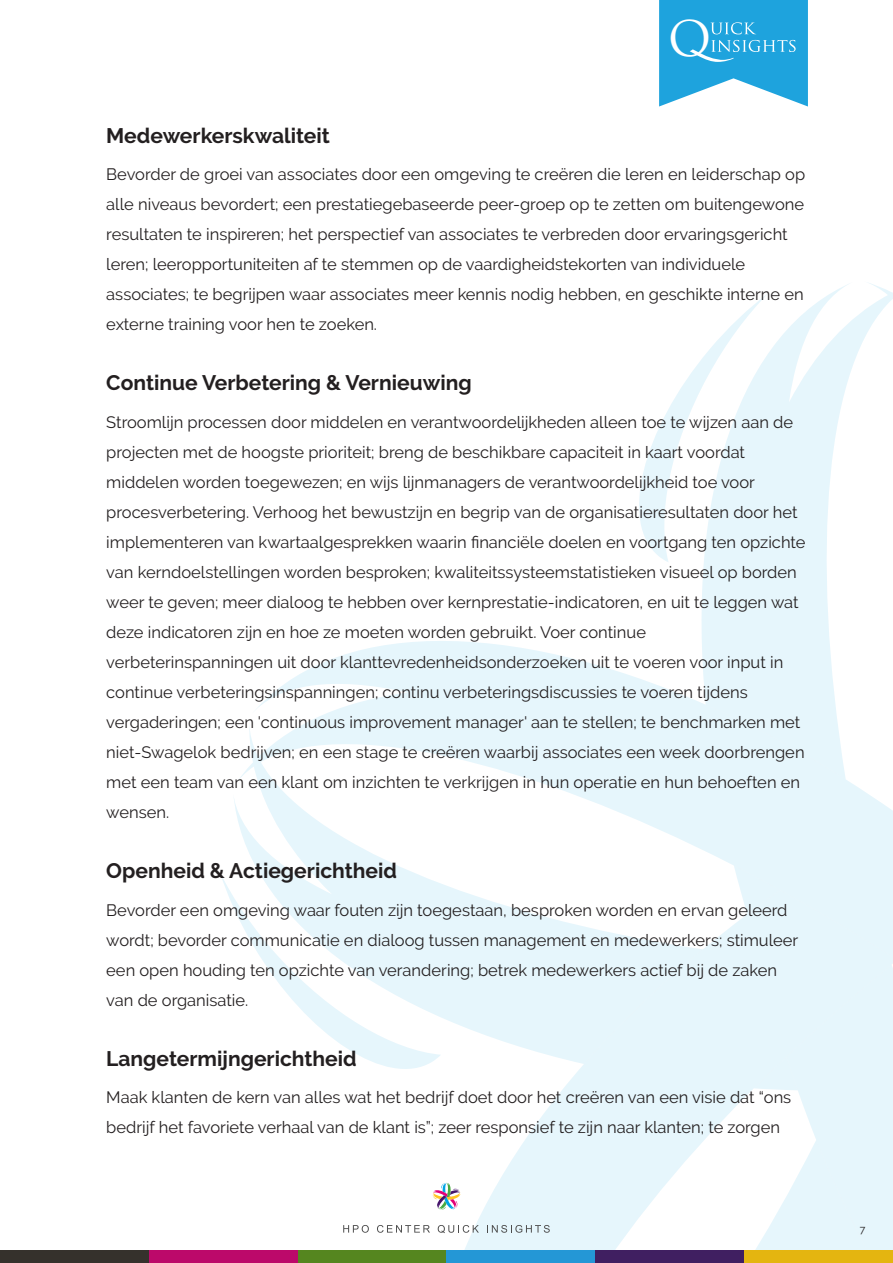
<style>
.page{position:relative;width:893px;height:1263px;background:#fff}
.page>*{position:absolute;margin:0;border:0;box-sizing:border-box;transform-origin:0 0}
.t1{font:47.85px "Trajan Pro";color:#fff}
.t2{font:700 21px "Raleway";color:#231f20}
.t3{font:16.5px/30px "Raleway";color:#231f20}
.t4{font:10.5px "Raleway";color:#231f20}
</style>
<div class="page">
<svg style="left:659px;top:0;width:149px;height:107px;background:#43b2e2"></svg>
<svg style="left:437px;top:962px;width:182px;height:288px;fill:#e6f6fc"></svg>
<svg style="left:234px;top:641px;width:385px;height:321px"></svg>
<svg style="left:619px;top:283px;width:274px;height:967px"></svg>
<svg style="left:221px;top:871px;width:220px;height:217px"></svg>
<div style="left:0;top:1250px;width:149px;height:13px;background:#35312c"></div>
<div style="left:149px;top:1250px;width:149px;height:13px;background:#bc096a"></div>
<div style="left:298px;top:1250px;width:148px;height:13px;background:#55861f"></div>
<div style="left:446px;top:1250px;width:149px;height:13px;background:#2497d6"></div>
<div style="left:595px;top:1250px;width:149px;height:13px;background:#401f61"></div>
<div style="left:744px;top:1250px;width:149px;height:13px;background:#e4b510"></div>
<svg style="left:343px;top:1225px;width:26px;height:8px"></svg>
<svg style="left:377px;top:1225px;width:53px;height:8px"></svg>
<svg style="left:438px;top:1225px;width:41px;height:8px"></svg>
<svg style="left:487px;top:1225px;width:63px;height:8px"></svg>
<div style="left:428px;top:1177px;width:37px;height:38px;background:#fff;border-radius:50%"></div>
<svg style="left:432px;top:1182px;width:29px;height:28px"></svg>
<h1 class="t1" style="left:668px;top:20px;width:45px">O</h1>
<p class="t2" style="left:106px;top:123px;width:225px">Medewerkerskwaliteit</p>
<p class="t3" style="left:106px;top:160px;width:700px">Bevorder de groei van associates door een omgeving te creëren die leren en leiderschap op alle niveaus bevordert; een prestatiegebaseerde peer-groep op te zetten om buitengewone resultaten te inspireren; het perspectief van associates te verbreden door ervaringsgericht leren; leeropportuniteiten af te stemmen op de vaardigheidstekorten van individuele associates; te begrijpen waar associates meer kennis nodig hebben, en geschikte interne en externe training voor hen te zoeken.</p>
<p class="t2" style="left:106px;top:371px;width:367px">Continue Verbetering &amp; Vernieuwing</p>
<p class="t3" style="left:106px;top:407px;width:701px">Stroomlijn processen door middelen en verantwoordelijkheden alleen toe te wijzen aan de projecten met de hoogste prioriteit; breng de beschikbare capaciteit in kaart voordat middelen worden toegewezen; en wijs lijnmanagers de verantwoordelijkheid toe voor procesverbetering. Verhoog het bewustzijn en begrip van de organisatieresultaten door het implementeren van kwartaalgesprekken waarin financiële doelen en voortgang ten opzichte van kerndoelstellingen worden besproken; kwaliteitssysteemstatistieken visueel op borden weer te geven; meer dialoog te hebben over kernprestatie-indicatoren, en uit te leggen wat deze indicatoren zijn en hoe ze moeten worden gebruikt. Voer continue verbeterinspanningen uit door klanttevredenheidsonderzoeken uit te voeren voor input in continue verbeteringsinspanningen; continu verbeteringsdiscussies te voeren tijdens vergaderingen; een 'continuous improvement manager' aan te stellen; te benchmarken met niet-Swagelok bedrijven; en een stage te creëren waarbij associates een week doorbrengen met een team van een klant om inzichten te verkrijgen in hun operatie en hun behoeften en wensen.</p>
<p class="t2" style="left:106px;top:858px;width:292px">Openheid &amp; Actiegerichtheid</p>
<p class="t3" style="left:106px;top:895px;width:694px">Bevorder een omgeving waar fouten zijn toegestaan, besproken worden en ervan geleerd wordt; bevorder communicatie en dialoog tussen management en medewerkers; stimuleer een open houding ten opzichte van verandering; betrek medewerkers actief bij de zaken van de organisatie.</p>
<p class="t2" style="left:106px;top:1046px;width:252px">Langetermijngerichtheid</p>
<p class="t3" style="left:106px;top:1082px;width:686px">Maak klanten de kern van alles wat het bedrijf doet door het creëren van een visie dat “ons bedrijf het favoriete verhaal van de klant is”; zeer responsief te zijn naar klanten; te zorgen</p>
<p class="t4" style="left:860px;top:1223px;width:7px">7</p>
</div>
